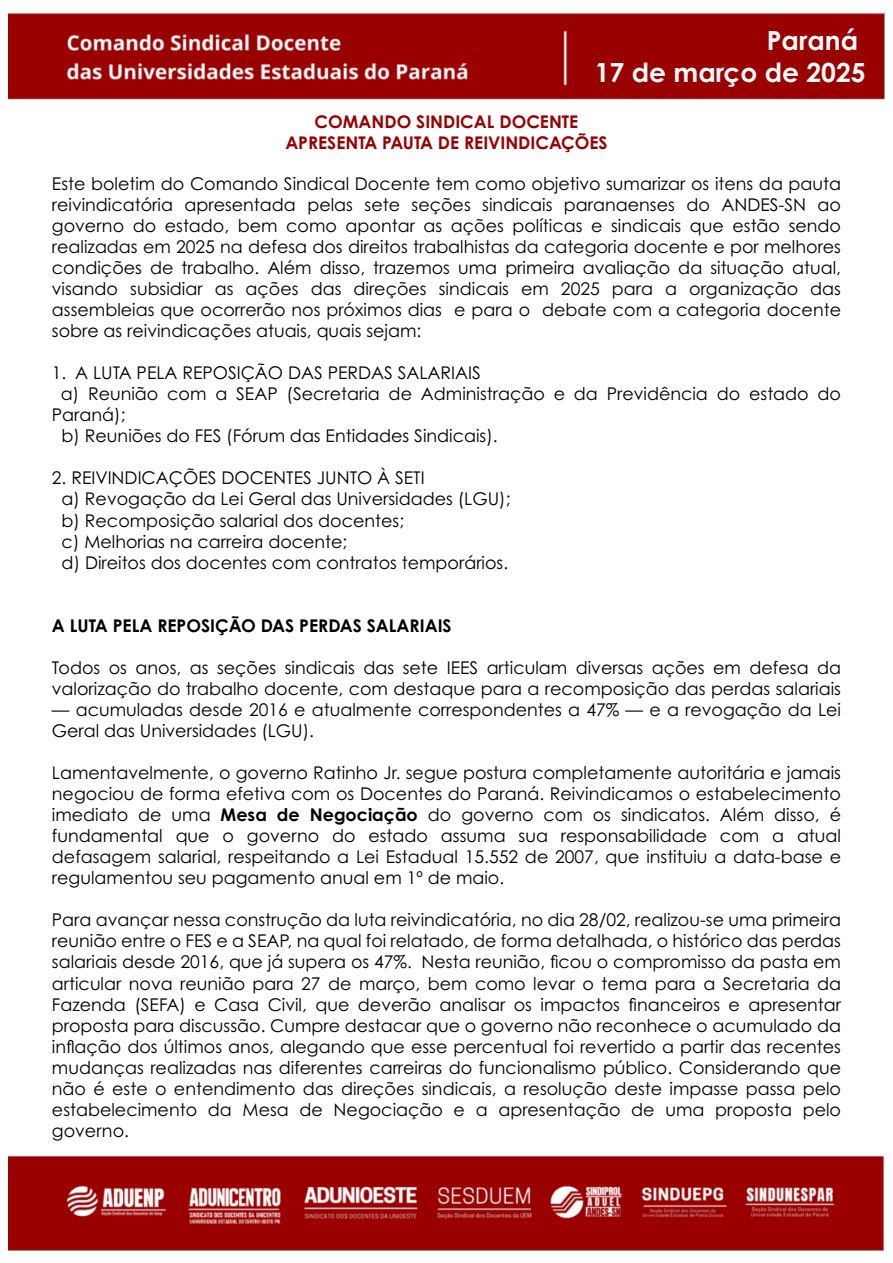
<style>
.page{position:relative;width:893px;height:1263px;background:#fff}
.page>*{position:absolute;margin:0;border:0;box-sizing:border-box;transform-origin:0 0}
.t1{font:700 26.4px/31.7px "Century Gothic Pro";color:#fffafa;text-align:right}
.t2{font:17.55px/21px "Century Gothic Pro";color:#000;text-align:justify}
.t3{font:700 17.55px "Century Gothic Pro";color:#000}
.t4{font:700 17.4px/21px "Century Gothic Pro";color:#900;text-align:center}
.s1{font-weight:700}
</style>
<div class="page">
<img style="left:9px;top:13px;width:875px;height:1237px">
<div style="left:595px;top:28px;width:246px;height:59px;background:#900"></div>
<h1 class="t1" style="left:595px;top:25px;width:272px">Paraná<br>17 de março de 2025</h1>
<h1 class="t4" style="left:285px;top:111px;width:324px">COMANDO SINDICAL DOCENTE<br>APRESENTA PAUTA DE REIVINDICAÇÕES</h1>
<p class="t2" style="left:52px;top:173px;width:791px">Este boletim do Comando Sindical Docente tem como objetivo sumarizar os itens da pauta reivindicatória apresentada pelas sete seções sindicais paranaenses do ANDES-SN ao governo do estado, bem como apontar as ações políticas e sindicais que estão sendo realizadas em 2025 na defesa dos direitos trabalhistas da categoria docente e por melhores condições de trabalho. Além disso, trazemos uma primeira avaliação da situação atual, visando subsidiar as ações das direções sindicais em 2025 para a organização das assembleias que ocorrerão nos próximos dias e para o debate com a categoria docente sobre as reivindicações atuais, quais sejam:</p>
<p class="t2" style="left:52px;top:362px;width:430px">1. A LUTA PELA REPOSIÇÃO DAS PERDAS SALARIAIS</p>
<p class="t2" style="left:52px;top:383px;width:791px;text-indent:9px">a) Reunião com a SEAP (Secretaria de Administração e da Previdência do estado do<br>Paraná);</p>
<p class="t2" style="left:62px;top:425px;width:437px">b) Reuniões do FES (Fórum das Entidades Sindicais).</p>
<p class="t2" style="left:52px;top:467px;width:374px">2. REIVINDICAÇÕES DOCENTES JUNTO À SETI</p>
<p class="t2" style="left:62px;top:488px;width:450px">a) Revogação da Lei Geral das Universidades (LGU);</p>
<p class="t2" style="left:62px;top:509px;width:344px">b) Recomposição salarial dos docentes;</p>
<p class="t2" style="left:62px;top:530px;width:287px">c) Melhorias na carreira docente;</p>
<p class="t2" style="left:62px;top:552px;width:448px">d) Direitos dos docentes com contratos temporários.</p>
<h1 class="t3" style="left:52px;top:614px;width:401px">A LUTA PELA REPOSIÇÃO DAS PERDAS SALARIAIS</h1>
<p class="t2" style="left:52px;top:657px;width:791px">Todos os anos, as seções sindicais das sete IEES articulam diversas ações em defesa da valorização do trabalho docente, com destaque para a recomposição das perdas salariais</p>
<p class="t2" style="left:52px;top:699px;width:791px">— acumuladas desde 2016 e atualmente correspondentes a 47% — e a revogação da Lei<br>Geral das Universidades (LGU).</p>
<p class="t2" style="left:52px;top:762px;width:791px">Lamentavelmente, o governo Ratinho Jr. segue postura completamente autoritária e jamais negociou de forma efetiva com os Docentes do Paraná. Reivindicamos o estabelecimento imediato de uma <span class="s1">Mesa de Negociação</span> do governo com os sindicatos. Além disso, é fundamental que o governo do estado assuma sua responsabilidade com a atual defasagem salarial, respeitando a Lei Estadual 15.552 de 2007, que instituiu a data-base e regulamentou seu pagamento anual em 1º de maio.</p>
<p class="t2" style="left:52px;top:909px;width:791px">Para avançar nessa construção da luta reivindicatória, no dia 28/02, realizou-se uma primeira reunião entre o FES e a SEAP, na qual foi relatado, de forma detalhada, o histórico das perdas salariais desde 2016, que já supera os 47%. Nesta reunião, ficou o compromisso da pasta em articular nova reunião para 27 de março, bem como levar o tema para a Secretaria da Fazenda (SEFA) e Casa Civil, que deverão analisar os impactos financeiros e apresentar proposta para discussão. Cumpre destacar que o governo não reconhece o acumulado da inflação dos últimos anos, alegando que esse percentual foi revertido a partir das recentes mudanças realizadas nas diferentes carreiras do funcionalismo público. Considerando que não é este o entendimento das direções sindicais, a resolução deste impasse passa pelo estabelecimento da Mesa de Negociação e a apresentação de uma proposta pelo governo.</p>
</div>
